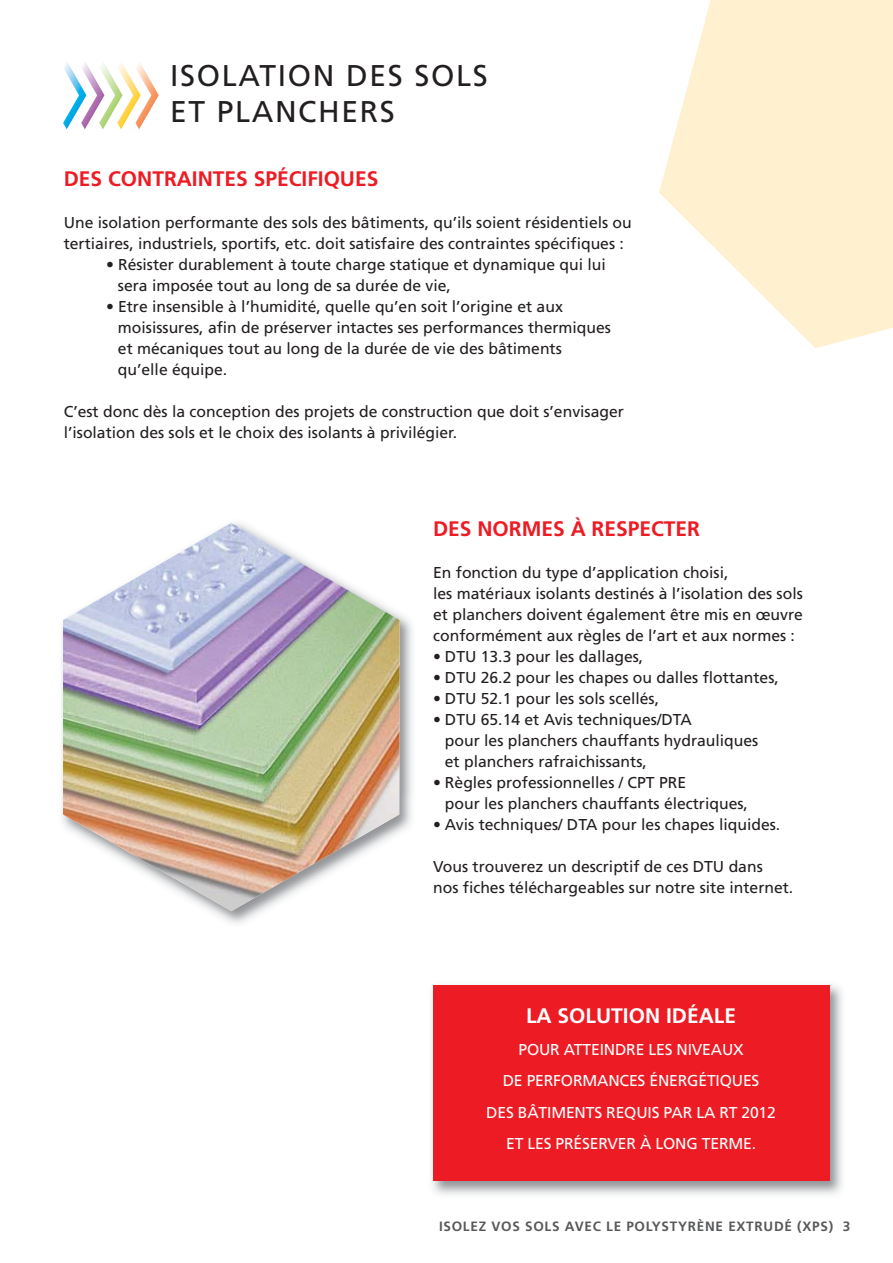
<style>
.page{position:relative;width:893px;height:1263px;background:#fff}
.page>*{position:absolute;margin:0;border:0;box-sizing:border-box;transform-origin:0 0}
.t1{font:30px/36px "Frutiger";letter-spacing:.055em;color:#231f20}
.t2{font:700 21px "Frutiger";color:#ed1c24}
.t3{font:700 21px "Frutiger";color:#fff}
.t4{font:15.75px/21px "Frutiger";color:#231f20}
.t5{font:15.75px/31.5px "Frutiger";letter-spacing:-.01em;color:#fff;text-align:center}
.t6{font:700 13.5px "Frutiger";letter-spacing:.055em;color:#58595b}
</style>
<div class="page">
<svg style="left:659px;top:0;width:234px;height:348px;fill:#fff1d0"></svg>
<img style="left:432px;top:985px;width:410px;height:210px">
<div style="left:433px;top:985px;width:396px;height:195px;background:#ed1c24"></div>
<svg style="left:63px;top:62px;width:96px;height:67px"></svg>
<img style="left:62px;top:614px;width:350px;height:310px">
<img style="left:63px;top:523px;width:337px;height:388px">
<h1 class="t1" style="left:170px;top:60px;width:319px">ISOLATION DES SOLS<br>ET PLANCHERS</h1>
<h2 class="t2" style="left:64px;top:170px;width:316px">DES CONTRAINTES SPÉCIFIQUES</h2>
<p class="t4" style="left:64px;top:213px;width:570px">Une isolation performante des sols des bâtiments, qu’ils soient résidentiels ou tertiaires, industriels, sportifs, etc. doit satisfaire des contraintes spécifiques :</p>
<p class="t4" style="left:118px;top:255px;width:489px;text-indent:-12px">• Résister durablement à toute charge statique et dynamique qui lui sera imposée tout au long de sa durée de vie,</p>
<p class="t4" style="left:118px;top:297px;width:495px;text-indent:-12px">• Etre insensible à l’humidité, quelle qu’en soit l’origine et aux moisissures, afin de préserver intactes ses performances thermiques et mécaniques tout au long de la durée de vie des bâtiments qu’elle équipe.</p>
<p class="t4" style="left:64px;top:402px;width:562px">C’est donc dès la conception des projets de construction que doit s’envisager l’isolation des sols et le choix des isolants à privilégier.</p>
<h2 class="t2" style="left:433px;top:520px;width:268px">DES NORMES À RESPECTER</h2>
<p class="t4" style="left:433px;top:563px;width:371px">En fonction du type d’application choisi,<br>les matériaux isolants destinés à l’isolation des sols et planchers doivent également être mis en œuvre conformément aux règles de l’art et aux normes :</p>
<p class="t4" style="left:433px;top:647px;width:212px">• DTU 13.3 pour les dallages,</p>
<p class="t4" style="left:433px;top:668px;width:347px">• DTU 26.2 pour les chapes ou dalles flottantes,</p>
<p class="t4" style="left:433px;top:689px;width:227px">• DTU 52.1 pour les sols scellés,</p>
<p class="t4" style="left:445px;top:710px;width:315px;text-indent:-12px">• DTU 65.14 et Avis techniques/DTA<br>pour les planchers chauffants hydrauliques et planchers rafraichissants,</p>
<p class="t4" style="left:445px;top:773px;width:305px;text-indent:-12px">• Règles professionnelles / CPT PRE<br>pour les planchers chauffants électriques,</p>
<p class="t4" style="left:433px;top:815px;width:349px">• Avis techniques/ DTA pour les chapes liquides.</p>
<p class="t4" style="left:433px;top:857px;width:362px">Vous trouverez un descriptif de ces DTU dans<br>nos fiches téléchargeables sur notre site internet.</p>
<h2 class="t3" style="left:526px;top:1007px;width:211px">LA SOLUTION IDÉALE</h2>
<p class="t5" style="left:486px;top:1035px;width:291px">POUR ATTEINDRE LES NIVEAUX<br>DE PERFORMANCES ÉNERGÉTIQUES<br>DES BÂTIMENTS REQUIS PAR LA RT 2012<br>ET LES PRÉSERVER À LONG TERME.</p>
<p class="t6" style="left:439px;top:1220px;width:413px">ISOLEZ VOS SOLS AVEC LE POLYSTYRÈNE EXTRUDÉ (XPS) 3</p>
</div>
